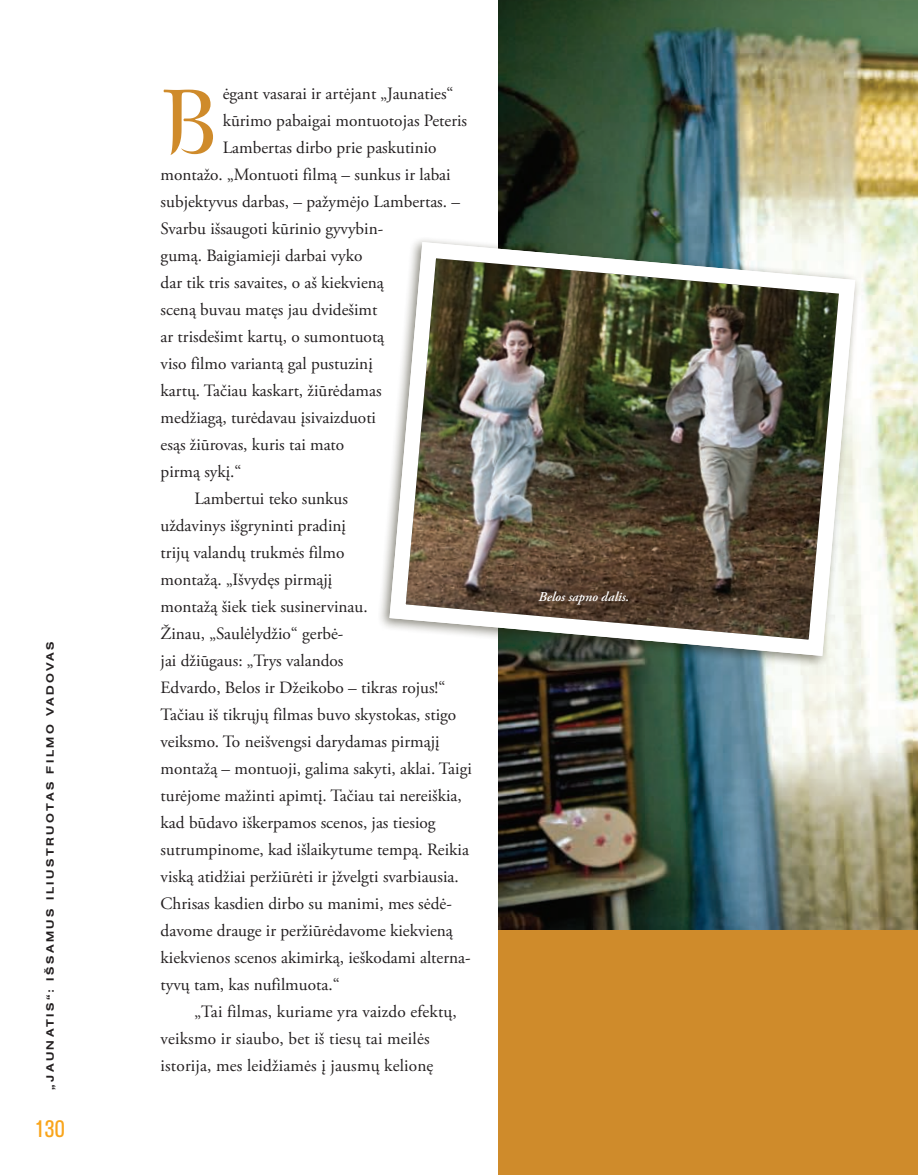
<style>
.page{position:relative;width:918px;height:1175px;background:#fff}
.page>*{position:absolute;margin:0;border:0;box-sizing:border-box;transform-origin:0 0}
.t1{font:88.95px "Zephyr";color:#cf8b2b}
.t2{font:condensed 24px "AG Book Pro";color:#f9a51b}
.t3{font:17.25px "Adobe Garamond Pro";color:#231f20}
.t4{font:17.25px "Adobe Garamond Pro";letter-spacing:-.02em;color:#231f20}
.t5{font:17.25px "Adobe Garamond Pro";letter-spacing:-.055em;color:#231f20}
.t6{font:italic 600 13.5px "Adobe Garamond Pro";color:#fff}
.t7{font:500 expanded 10.5px "AG Book Pro";letter-spacing:.21em;color:#231f20;scale:1.1 1}
</style>
<div class="page">
<div style="left:499px;top:818px;width:419px;height:356px;background:#cf8b2b"></div>
<img style="left:499px;top:0;width:419px;height:929px">
<div style="left:377px;top:236px;width:491px;height:439px;background:#201d09;opacity:.5"></div>
<img style="left:381px;top:234px;width:482px;height:430px">
<p class="t7" style="left:43px;top:1089px;width:409px;rotate:-90deg">„Jaunatis“: išsamus iliustruotas filmo vadovas</p>
<h2 class="t2" style="left:35px;top:1113px;width:32px">130</h2>
<h1 class="t1" style="left:161px;top:66px;width:59px">B</h1>
<p class="t3" style="left:223px;top:83px;width:232px">ėgant vasarai ir artėjant „Jaunaties“</p>
<p class="t3" style="left:223px;top:110px;width:246px">kūrimo pabaigai montuotojas Peteris</p>
<p class="t3" style="left:223px;top:137px;width:215px">Lambertas dirbo prie paskutinio</p>
<p class="t3" style="left:161px;top:164px;width:292px">montažo. „Montuoti filmą – sunkus ir labai</p>
<p class="t3" style="left:161px;top:191px;width:301px">subjektyvus darbas, – pažymėjo Lambertas. –</p>
<p class="t3" style="left:161px;top:218px;width:224px">Svarbu išsaugoti kūrinio gyvybin-</p>
<p class="t3" style="left:161px;top:245px;width:203px">gumą. Baigiamieji darbai vyko</p>
<p class="t3" style="left:161px;top:272px;width:225px">dar tik tris savaites, o aš kiekvieną</p>
<p class="t3" style="left:161px;top:299px;width:218px">sceną buvau matęs jau dvidešimt</p>
<p class="t3" style="left:161px;top:326px;width:225px">ar trisdešimt kartų, o sumontuotą</p>
<p class="t3" style="left:161px;top:353px;width:214px">viso filmo variantą gal pustuzinį</p>
<p class="t4" style="left:161px;top:380px;width:222px">kartų. Tačiau kaskart, žiūrėdamas</p>
<p class="t3" style="left:161px;top:407px;width:217px">medžiagą, turėdavau įsivaizduoti</p>
<p class="t3" style="left:161px;top:434px;width:185px">esąs žiūrovas, kuris tai mato</p>
<p class="t3" style="left:161px;top:461px;width:82px">pirmą sykį.“</p>
<p class="t3" style="left:194px;top:488px;width:155px">Lambertui teko sunkus</p>
<p class="t3" style="left:161px;top:515px;width:187px">uždavinys išgryninti pradinį</p>
<p class="t3" style="left:161px;top:542px;width:185px">trijų valandų trukmės filmo</p>
<p class="t3" style="left:161px;top:569px;width:173px">montažą. „Išvydęs pirmąjį</p>
<p class="t3" style="left:161px;top:596px;width:209px">montažą šiek tiek susinervinau.</p>
<p class="t3" style="left:161px;top:623px;width:184px">Žinau, „Saulėlydžio“ gerbė-</p>
<p class="t3" style="left:161px;top:650px;width:184px">jai džiūgaus: „Trys valandos</p>
<p class="t3" style="left:161px;top:677px;width:286px">Edvardo, Belos ir Džeikobo – tikras rojus!“</p>
<p class="t4" style="left:161px;top:704px;width:297px">Tačiau iš tikrųjų filmas buvo skystokas, stigo</p>
<p class="t3" style="left:161px;top:731px;width:280px">veiksmo. To neišvengsi darydamas pirmąjį</p>
<p class="t3" style="left:161px;top:758px;width:313px">montažą – montuoji, galima sakyti, aklai. Taigi</p>
<p class="t3" style="left:161px;top:785px;width:303px">turėjome mažinti apimtį. Tačiau tai nereiškia,</p>
<p class="t3" style="left:161px;top:812px;width:276px">kad būdavo iškerpamos scenos, jas tiesiog</p>
<p class="t3" style="left:161px;top:839px;width:310px">sutrumpinome, kad išlaikytume tempą. Reikia</p>
<p class="t3" style="left:161px;top:866px;width:300px">viską atidžiai peržiūrėti ir įžvelgti svarbiausia.</p>
<p class="t3" style="left:161px;top:893px;width:293px">Chrisas kasdien dirbo su manimi, mes sėdė-</p>
<p class="t3" style="left:161px;top:920px;width:294px">davome drauge ir peržiūrėdavome kiekvieną</p>
<p class="t4" style="left:161px;top:947px;width:312px">kiekvienos scenos akimirką, ieškodami alterna-</p>
<p class="t3" style="left:161px;top:974px;width:181px">tyvų tam, kas nufilmuota.“</p>
<p class="t5" style="left:194px;top:1001px;width:264px">„Tai filmas, kuriame yra vaizdo efektų,</p>
<p class="t3" style="left:161px;top:1028px;width:270px">veiksmo ir siaubo, bet iš tiesų tai meilės</p>
<p class="t3" style="left:161px;top:1055px;width:274px">istorija, mes leidžiamės į jausmų kelionę</p>
<p class="t6" style="left:539px;top:589px;width:92px">Belos sapno dalis.</p>
</div>
